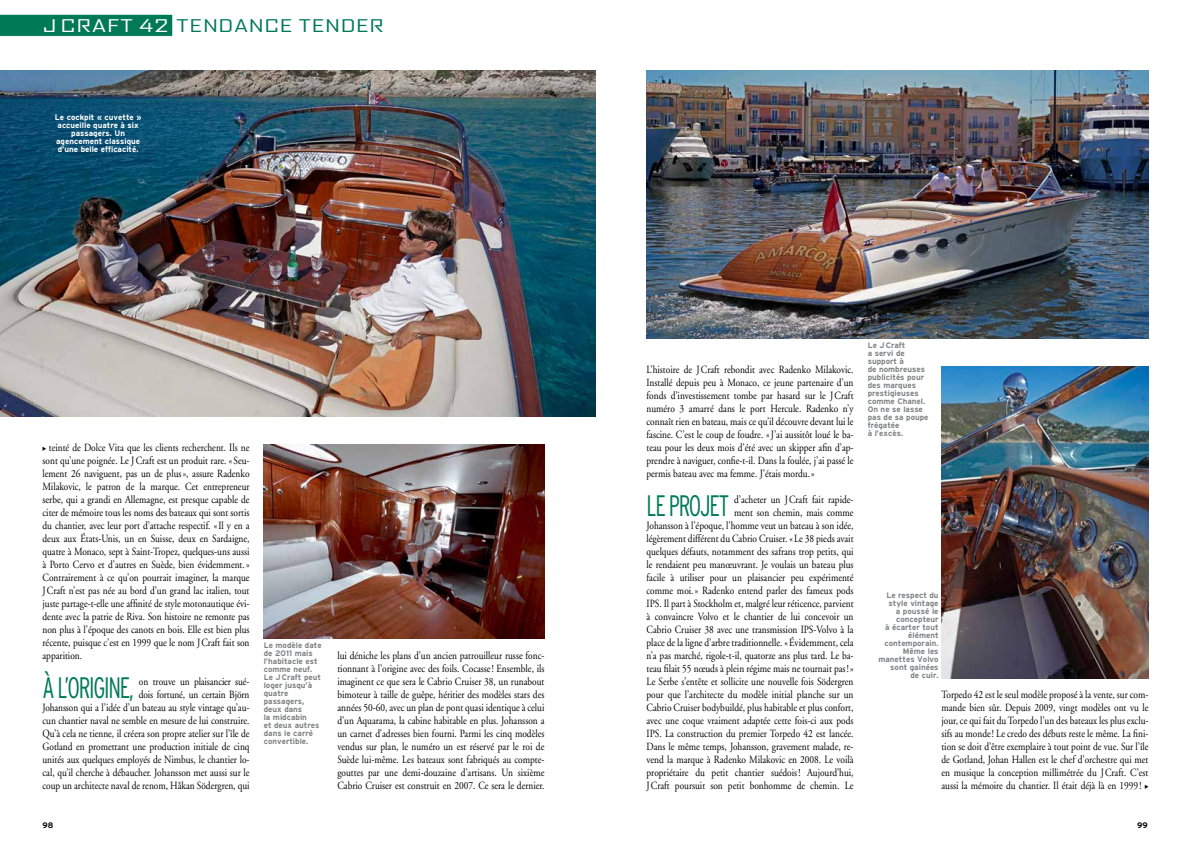
<style>
.page{position:relative;width:1191px;height:842px;background:#fff}
.page>*{position:absolute;margin:0;border:0;box-sizing:border-box;transform-origin:0 0}
.t1{font:300 condensed 29.6px "Interstate";letter-spacing:-.05em;color:#007a56;scale:.85 1}
.t2{font:expanded 16.8px "Agency FB";letter-spacing:.025em;color:#007a56;scale:1.25 1}
.t3{font:11px/13px "Adobe Garamond LT";color:#000;text-align:justify;scale:.85 1}
.t4{font:700 8px/8px "Interstate";color:#808285}
.t5{font:700 8px/8px "Interstate";color:#fff;text-align:center}
.t6{font:700 8px "Interstate";color:#000}
.s1{color:#fff}
</style>
<div class="page">
<img style="left:646px;top:71px;width:502px;height:267px">
<img style="left:0;top:71px;width:595px;height:345px">
<svg style="left:0;top:14px;width:173px;height:23px;background:#158463"></svg>
<img style="left:264px;top:445px;width:280px;height:194px">
<img style="left:941px;top:367px;width:207px;height:311px">
<p class="t2" style="left:43px;top:16px;width:274px"><span class="s1">J CRAFT 42</span> TENDANCE TENDER</p>
<p class="t5" style="left:55px;top:113px;width:88px">Le cockpit « cuvette » accueille quatre à six passagers. Un agencement classique d’une belle efficacité.</p>
<p class="t3" style="left:43px;top:441px;width:245px;text-indent:6px">teinté de Dolce Vita que les clients recherchent. Ils ne sont qu’une poignée. Le JCraft est un produit rare. « Seu&shy;lement 26 naviguent, pas un de plus», assure Radenko Milakovic, le patron de la marque. Cet entrepreneur serbe, qui a grandi en Allemagne, est presque capable de citer de mémoire tous les noms des bateaux qui sont sortis du chantier, avec leur port d’attache respectif. «Il y en a deux aux États-Unis, un en Suisse, deux en Sardaigne, quatre à Monaco, sept à Saint-Tropez, quelques-uns aussi à Porto Cervo et d’autres en Suède, bien évidemment.» Contrairement à ce qu’on pourrait imaginer, la marque JCraft n’est pas née au bord d’un grand lac italien, tout juste partage-t-elle une affinité de style motonautique évi&shy;dente avec la patrie de Riva. Son histoire ne remonte pas non plus à l’époque des canots en bois. Elle est bien plus récente, puisque c’est en 1999 que le nom JCraft fait son apparition.</p>
<p class="t1" style="left:43px;top:671px;width:109px">À L’ORIGINE,</p>
<p class="t3" style="left:43px;top:675px;width:245px;text-align:right">on trouve un plaisancier sué-<br>dois fortuné, un certain Björn<br>Johansson qui a l’idée d’un bateau au style vintage qu’au&shy;cun chantier naval ne semble en mesure de lui construire.<br>Qu’à cela ne tienne, il créera son propre atelier sur l’île de Gotland en promettant une production initiale de cinq unités aux quelques employés de Nimbus, le chantier lo&shy;cal, qu’il cherche à débaucher. Johansson met aussi sur le coup un architecte naval de renom, Håkan Södergren, qui</p>
<p class="t4" style="left:264px;top:641px;width:59px">Le modèle date de 2011 mais l’habitacle est comme neuf.<br>Le JCraft peut loger jusqu’à quatre passagers, deux dans<br>la midcabin<br>et deux autres dans le carré convertible.</p>
<p class="t3" style="left:337px;top:649px;width:245px">lui déniche les plans d’un ancien patrouilleur russe fonc&shy;tionnant à l’origine avec des foils. Cocasse! Ensemble, ils imaginent ce que sera le Cabrio Cruiser 38, un runabout bimoteur à taille de guêpe, héritier des modèles stars des années 50-60, avec un plan de pont quasi identique à celui d’un Aquarama, la cabine habitable en plus. Johansson a un carnet d’adresses bien fourni. Parmi les cinq modèles vendus sur plan, le numéro un est réservé par le roi de Suède lui-même. Les bateaux sont fabriqués au compte&shy;gouttes par une demi-douzaine d’artisans. Un sixième Cabrio Cruiser est construit en 2007. Ce sera le dernier.</p>
<p class="t3" style="left:646px;top:363px;width:245px">L’histoire de JCraft rebondit avec Radenko Milakovic.<br>Installé depuis peu à Monaco, ce jeune partenaire d’un fonds d’investissement tombe par hasard sur le JCraft numéro 3 amarré dans le port Hercule. Radenko n’y connaît rien en bateau, mais ce qu’il découvre devant lui le fascine. C’est le coup de foudre. «J’ai aussitôt loué le ba&shy;teau pour les deux mois d’été avec un skipper afin d’ap&shy;prendre à naviguer, confie-t-il. Dans la foulée, j’ai passé le permis bateau avec ma femme. J’étais mordu.»</p>
<p class="t1" style="left:646px;top:489px;width:99px">LE PROJET</p>
<p class="t3" style="left:646px;top:493px;width:245px;text-align:right">d’acheter un JCraft fait rapide-<br>ment son chemin, mais comme<br>Johansson à l’époque, l’homme veut un bateau à son idée, légèrement différent du Cabrio Cruiser. «Le 38 pieds avait quelques défauts, notamment des safrans trop petits, qui le rendaient peu manœuvrant. Je voulais un bateau plus facile à utiliser pour un plaisancier peu expérimenté comme moi.» Radenko entend parler des fameux pods IPS. Il part à Stockholm et, malgré leur réticence, parvient à convaincre Volvo et le chantier de lui concevoir un Cabrio Cruiser 38 avec une transmission IPS-Volvo à la place de la ligne d’arbre traditionnelle. «Évidemment, cela n’a pas marché, rigole-t-il, quatorze ans plus tard. Le ba&shy;teau filait 55 nœuds à plein régime mais ne tournait pas!» Le Serbe s’entête et sollicite une nouvelle fois Södergren pour que l’architecte du modèle initial planche sur un Cabrio Cruiser bodybuildé, plus habitable et plus confort, avec une coque vraiment adaptée cette fois-ci aux pods IPS. La construction du premier Torpedo 42 est lancée.<br>Dans le même temps, Johansson, gravement malade, re&shy;vend la marque à Radenko Milakovic en 2008. Le voilà propriétaire du petit chantier suédois! Aujourd’hui, JCraft poursuit son petit bonhomme de chemin. Le</p>
<p class="t4" style="left:867px;top:341px;width:62px">Le JCraft<br>a servi de support à<br>de nombreuses publicités pour des marques prestigieuses comme Chanel.<br>On ne se lasse pas de sa poupe frégatée<br>à l’excès.</p>
<p class="t4" style="left:878px;top:591px;width:62px;text-align:right">Le respect du style vintage<br>a poussé le concepteur<br>à écarter tout élément contemporain.<br>Même les manettes Volvo sont gainées<br>de cuir.</p>
<p class="t3" style="left:941px;top:688px;width:245px">Torpedo 42 est le seul modèle proposé à la vente, sur com&shy;mande bien sûr. Depuis 2009, vingt modèles ont vu le jour, ce qui fait du Torpedo l’un des bateaux les plus exclu&shy;sifs au monde! Le credo des débuts reste le même. La fini&shy;tion se doit d’être exemplaire à tout point de vue. Sur l’île de Gotland, Johan Hallen est le chef d’orchestre qui met en musique la conception millimétrée du JCraft. C’est aussi la mémoire du chantier. Il était déjà là en 1999 !</p>
<p class="t6" style="left:43px;top:820px;width:12px">98</p>
<p class="t6" style="left:1137px;top:820px;width:12px">99</p>
</div>
